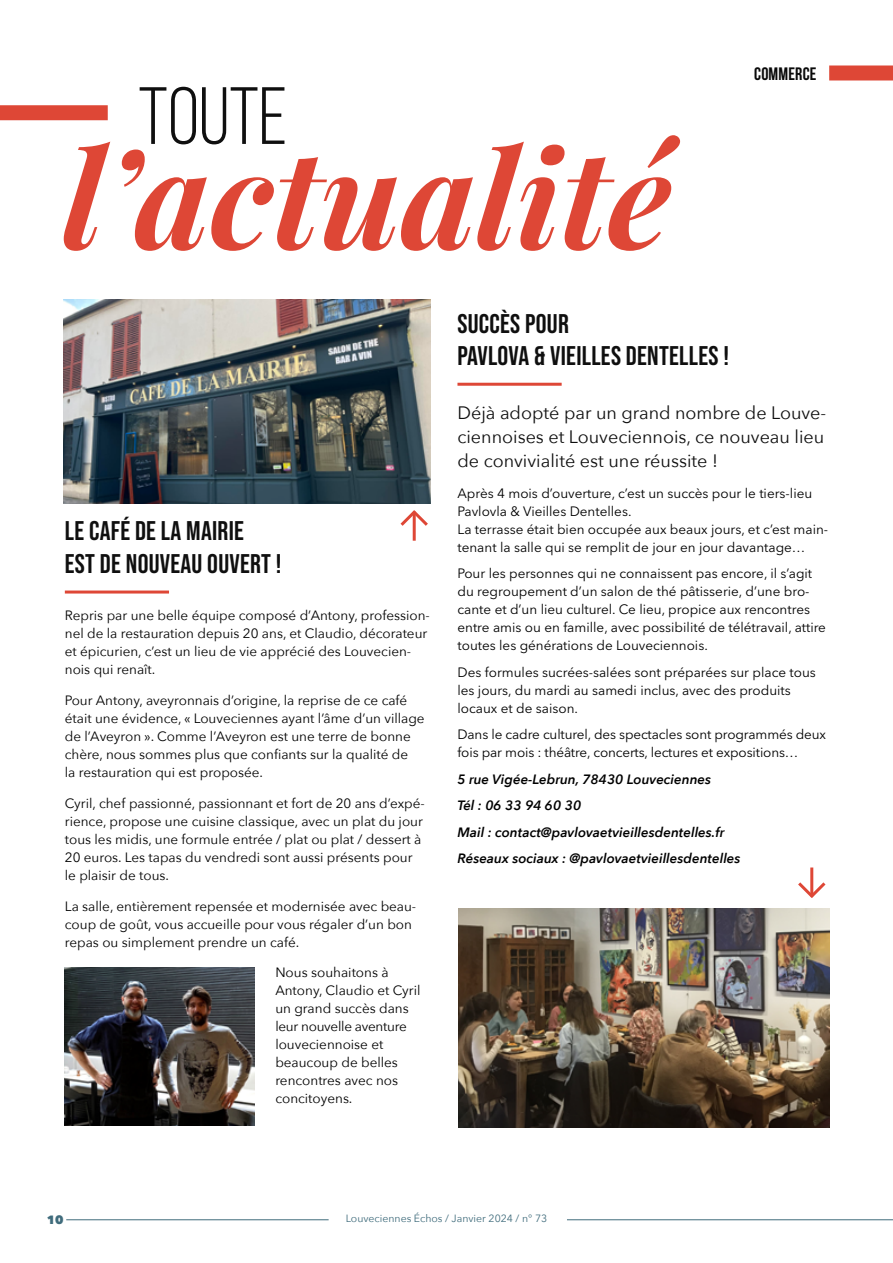
<style>
.page{position:relative;width:893px;height:1263px;background:#fff}
.page>*{position:absolute;margin:0;border:0;box-sizing:border-box;transform-origin:0 0}
.t1{font:italic 700 135px "Playfair Display";color:#de4736}
.t2{font:81px "Bebas Neue";color:#0f0f0f}
.t3{font:27px/32.4px "Bebas Neue";letter-spacing:.01em;color:#0f0f0f}
.t4{font:18px/24px "Avenir Next";color:#0f0f0f;text-align:justify}
.t5{font:700 18px "Bebas Neue";letter-spacing:.01em;color:#0a0a0a}
.t6{font:13.5px/18px "Avenir Next";color:#000}
.t7{font:13.5px/18px "Avenir Next LT Pro";color:#000}
.t8{font:italic 600 13.5px/26.5px "Avenir Next";color:#000}
.t9{font:800 12px "Avenir Next";color:#406c7c}
.t10{font:10.5px "Avenir Next";color:#406c7c}
</style>
<div class="page">
<hr style="left:567px;top:1219px;width:326px;height:1px;background:#406c7c">
<hr style="left:66px;top:1219px;width:263px;height:1px;background:#406c7c">
<div style="left:0;top:105px;width:108px;height:15px;background:#de4736"></div>
<img style="left:64px;top:967px;width:190px;height:158px">
<img style="left:64px;top:300px;width:367px;height:204px">
<hr style="left:65px;top:590px;width:104px;height:3px;background:#de4736">
<hr style="left:457px;top:383px;width:105px;height:3px;background:#de4736">
<img style="left:458px;top:908px;width:371px;height:219px">
<hr style="left:413px;top:512px;width:3px;height:29px;background:#de4736">
<svg style="left:400px;top:510px;width:28px;height:19px"></svg>
<hr style="left:810px;top:867px;width:3px;height:29px;background:#de4736">
<svg style="left:798px;top:879px;width:28px;height:19px"></svg>
<div style="left:829px;top:65px;width:64px;height:15px;background:#de4736"></div>
<h2 class="t2" style="left:138px;top:73px;width:151px">TOUTE</h2>
<h1 class="t1" style="left:63px;top:106px;width:610px">l’actualité</h1>
<h3 class="t5" style="left:754px;top:64px;width:64px">COMMERCE</h3>
<h3 class="t3" style="left:65px;top:514px;width:218px">LE CAFÉ DE LA MAIRIE<br>EST DE NOUVEAU OUVERT !</h3>
<p class="t6" style="left:65px;top:606px;width:366px">Repris par une belle équipe composé d’Antony, profession&shy;nel de la restauration depuis 20 ans, et Claudio, décorateur et épicurien, c’est un lieu de vie apprécié des Louvecien&shy;nois qui renaît.</p>
<p class="t6" style="left:65px;top:691px;width:361px">Pour Antony, aveyronnais d’origine, la reprise de ce café était une évidence, « Louveciennes ayant l’âme d’un village de l’Aveyron ». Comme l’Aveyron est une terre de bonne chère, nous sommes plus que confiants sur la qualité de<br>la restauration qui est proposée.</p>
<p class="t6" style="left:65px;top:794px;width:361px">Cyril, chef passionné, passionnant et fort de 20 ans d’expé&shy;rience, propose une cuisine classique, avec un plat du jour tous les midis, une formule entrée / plat ou plat / dessert à 20 euros. Les tapas du vendredi sont aussi présents pour le plaisir de tous.</p>
<p class="t6" style="left:65px;top:896px;width:353px">La salle, entièrement repensée et modernisée avec beau&shy;coup de goût, vous accueille pour vous régaler d’un bon repas ou simplement prendre un café.</p>
<p class="t6" style="left:275px;top:963px;width:147px">Nous souhaitons à<br>Antony, Claudio et Cyril un grand succès dans leur nouvelle aventure louveciennoise et beaucoup de belles rencontres avec nos concitoyens.</p>
<h3 class="t3" style="left:457px;top:307px;width:273px">SUCCÈS POUR<br>PAVLOVA &amp; VIEILLES DENTELLES !</h3>
<h3 class="t4" style="left:457px;top:400px;width:370px">Déjà adopté par un grand nombre de Louve&shy;ciennoises et Louveciennois, ce nouveau lieu de convivialité est une réussite !</h3>
<p class="t7" style="left:457px;top:484px;width:372px">Après 4 mois d’ouverture, c’est un succès pour le tiers-lieu Pavlovla &amp; Vieilles Dentelles.<br>La terrasse était bien occupée aux beaux jours, et c’est main&shy;tenant la salle qui se remplit de jour en jour davantage…</p>
<p class="t7" style="left:457px;top:564px;width:370px">Pour les personnes qui ne connaissent pas encore, il s’agit du regroupement d’un salon de thé pâtisserie, d’une bro&shy;cante et d’un lieu culturel. Ce lieu, propice aux rencontres entre amis ou en famille, avec possibilité de télétravail, attire toutes les générations de Louveciennois.</p>
<p class="t7" style="left:457px;top:663px;width:360px">Des formules sucrées-salées sont préparées sur place tous les jours, du mardi au samedi inclus, avec des produits locaux et de saison.</p>
<p class="t7" style="left:457px;top:725px;width:370px">Dans le cadre culturel, des spectacles sont programmés deux fois par mois : théâtre, concerts, lectures et expositions…</p>
<p class="t8" style="left:457px;top:765px;width:285px">5 rue Vigée-Lebrun, 78430 Louveciennes<br>Tél : 06 33 94 60 30<br>Mail : contact@pavlovaetvieillesdentelles.fr Réseaux sociaux : @pavlovaetvieillesdentelles</p>
<p class="t9" style="left:47px;top:1212px;width:18px">10</p>
<p class="t10" style="left:346px;top:1210px;width:203px">Louveciennes Échos / Janvier 2024 / n° 73</p>
</div>
